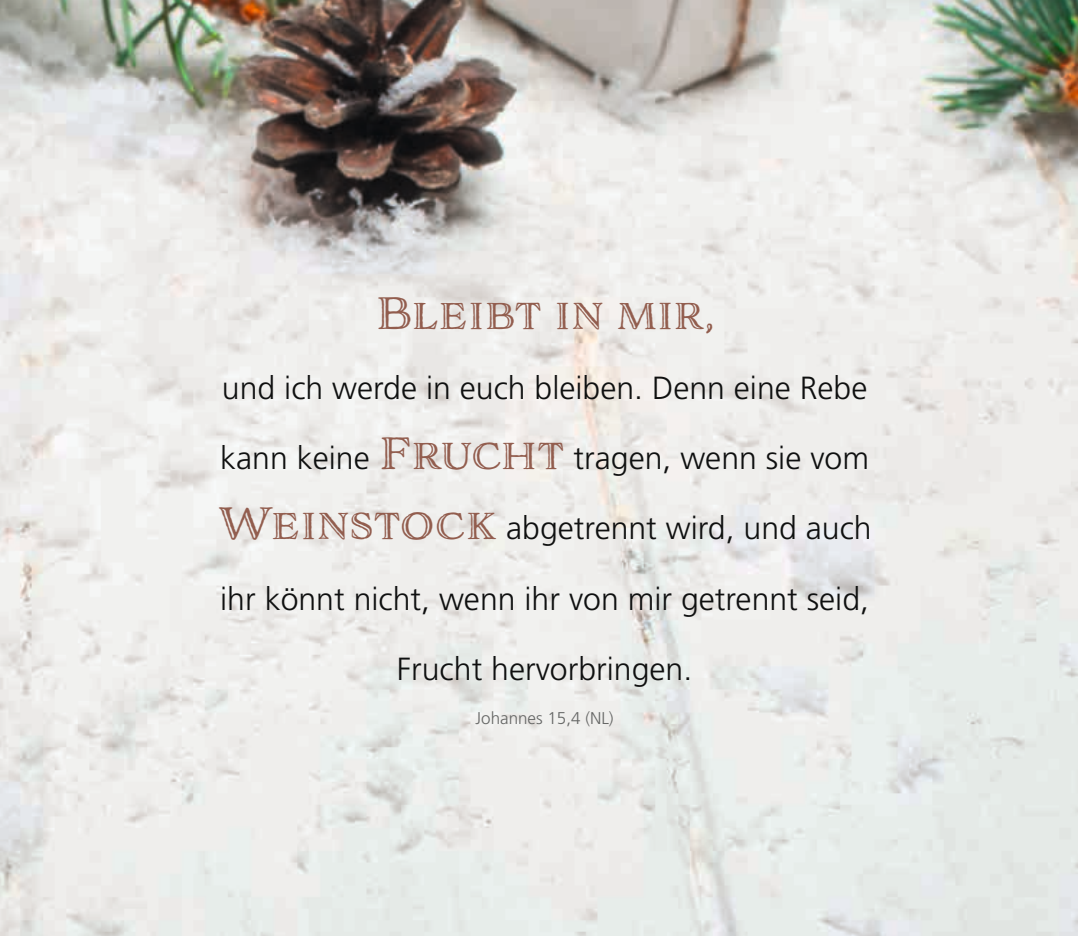
<style>
.page{position:relative;width:1078px;height:936px;background:#fff}
.page>*{position:absolute;margin:0;border:0;box-sizing:border-box;transform-origin:0 0}
.t1{font:42px "Adorn Engraved";letter-spacing:-.01em;color:#925d4e}
.t2{font:300 32px/70px "Frutiger";color:#0f1010;text-align:center}
.t3{font:300 17px "Frutiger";color:#666766}
.s1{font-family:"Adorn Engraved";font-weight:400;font-size:42px;color:#925d4e}
</style>
<div class="page">
<img style="left:0;top:0;width:1077px;height:935px">
<h1 class="t1" style="left:375px;top:285px;width:340px">Bleibt in mir,</h1>
<p class="t2" style="left:217px;top:354px;width:655px">und ich werde in euch bleiben. Denn eine Rebe kann keine <span class="s1">Frucht</span> tragen, wenn sie vom <span class="s1">Weinstock</span> abgetrennt wird, und auch ihr könnt nicht, wenn ihr von mir getrennt seid, Frucht hervorbringen.</p>
<p class="t3" style="left:475px;top:708px;width:139px">Johannes 15,4 (NL)</p>
</div>
